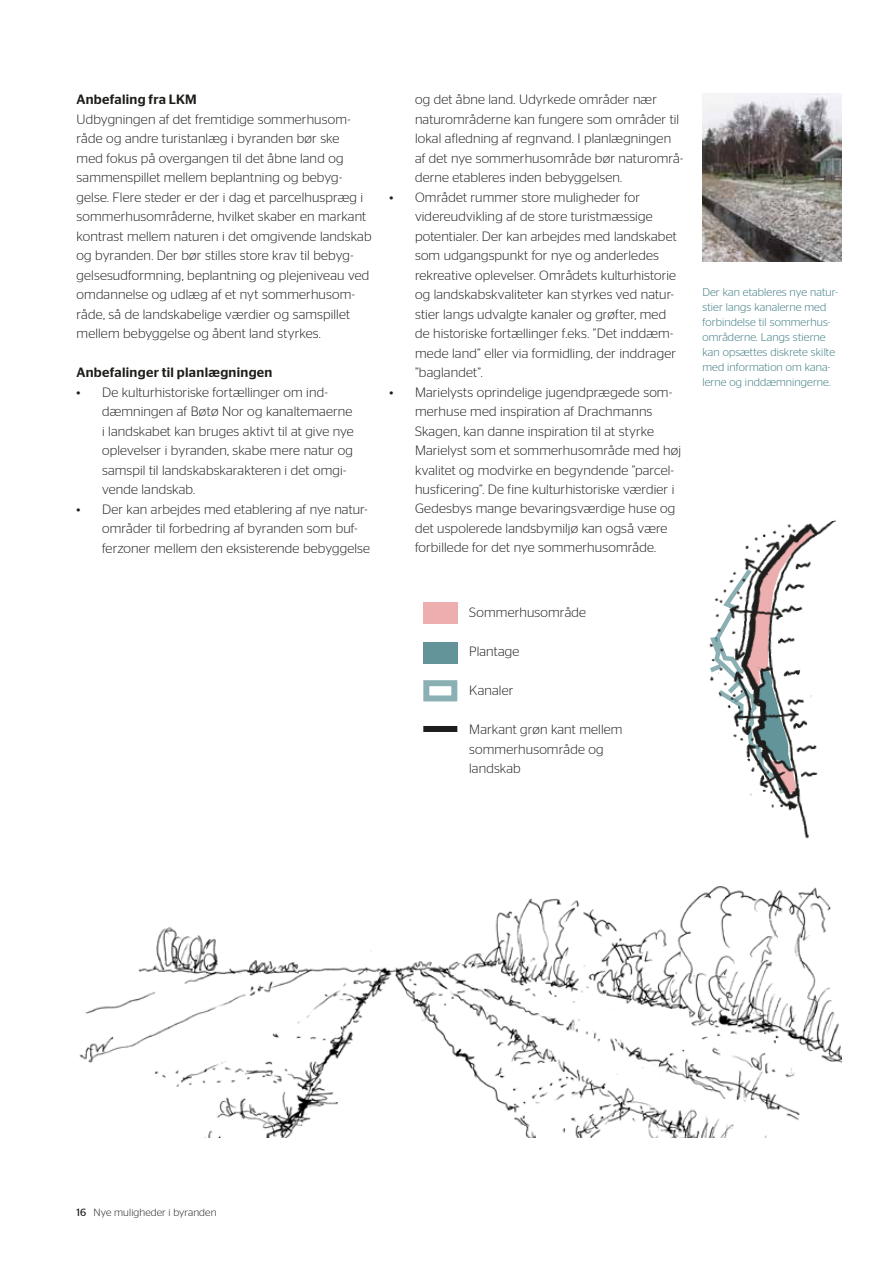
<style>
.page{position:relative;width:893px;height:1263px;background:#fff}
.page>*{position:absolute;margin:0;border:0;box-sizing:border-box;transform-origin:0 0}
.t1{font:300 13.5px/19.5px "Stag Sans";letter-spacing:.01em;color:#1d1d1b}
.t2{font:500 13.5px "Stag Sans";letter-spacing:.02em;color:#1d1d1b}
.t3{font:300 11.25px/15px "Stag Sans";letter-spacing:.01em;color:#36767e}
.t4{font:300 10.5px "Stag Sans";letter-spacing:.01em;color:#1d1d1b}
.s1{font-weight:400}
</style>
<div class="page">
<img style="left:79px;top:886px;width:763px;height:252px">
<img style="left:702px;top:94px;width:140px;height:168px">
<div style="left:423px;top:602px;width:34px;height:21px;background:#edaeaf"></div>
<div style="left:423px;top:642px;width:34px;height:21px;background:#62949a"></div>
<div style="left:423px;top:726px;width:34px;height:6px;background:#1d1d1b"></div>
<img style="left:709px;top:519px;width:127px;height:320px">
<p class="t2" style="left:77px;top:92px;width:122px">Anbefaling fra LKM</p>
<p class="t1" style="left:77px;top:109px;width:296px">Udbygningen af det fremtidige sommerhusom&shy;råde og andre turistanlæg i byranden bør ske<br>med fokus på overgangen til det åbne land og sammenspillet mellem beplantning og bebyg&shy;gelse. Flere steder er der i dag et parcelhuspræg i sommerhusområderne, hvilket skaber en markant kontrast mellem naturen i det omgivende landskab og byranden. Der bør stilles store krav til bebyg&shy;gelsesudformning, beplantning og plejeniveau ved omdannelse og udlæg af et nyt sommerhusom&shy;råde, så de landskabelige værdier og samspillet mellem bebyggelse og åbent land styrkes.</p>
<p class="t2" style="left:77px;top:365px;width:197px">Anbefalinger til planlægningen</p>
<p class="t1" style="left:102px;top:382px;width:253px;text-indent:-26px">• De kulturhistoriske fortællinger om ind&shy;dæmningen af Bøtø Nor og kanaltemaerne i landskabet kan bruges aktivt til at give nye oplevelser i byranden, skabe mere natur og samspil til landskabskarakteren i det omgi&shy;vende landskab.</p>
<p class="t1" style="left:102px;top:499px;width:270px;text-indent:-26px">• Der kan arbejdes med etablering af nye natur&shy;områder til forbedring af byranden som buf&shy;ferzoner mellem den eksisterende bebyggelse</p>
<p class="t1" style="left:415px;top:89px;width:270px">og det åbne land. Udyrkede områder nær naturområderne kan fungere som områder til lokal afledning af regnvand. I planlægningen af det nye sommerhusområde bør naturområ&shy;derne etableres inden bebyggelsen.</p>
<p class="t1" style="left:415px;top:187px;width:263px;text-indent:-26px">• Området rummer store muligheder for videreudvikling af de store turistmæssige potentialer. Der kan arbejdes med landskabet som udgangspunkt for nye og anderledes rekreative oplevelser. Områdets kulturhistorie og landskabskvaliteter kan styrkes ved natur&shy;stier langs udvalgte kanaler og grøfter, med de historiske fortællinger f.eks. ”Det inddæm&shy;mede land” eller via formidling, der inddrager ”baglandet”.</p>
<p class="t1" style="left:415px;top:382px;width:268px;text-indent:-26px">• Marielysts oprindelige jugendprægede som&shy;merhuse med inspiration af Drachmanns Skagen, kan danne inspiration til at styrke Marielyst som et sommerhusområde med høj kvalitet og modvirke en begyndende ”parcel&shy;husficering”. De fine kulturhistoriske værdier i Gedesbys mange bevaringsværdige huse og det uspolerede landsbymiljø kan også være forbillede for det nye sommerhusområde.</p>
<p class="t3" style="left:702px;top:284px;width:137px">Der kan etableres nye natur&shy;stier langs kanalerne med forbindelse til sommerhus&shy;områderne. Langs stierne kan opsættes diskrete skilte med information om kana&shy;lerne og inddæmningerne.</p>
<p class="t1" style="left:469px;top:603px;width:118px">Sommerhusområde</p>
<p class="t1" style="left:469px;top:642px;width:52px">Plantage</p>
<p class="t1" style="left:469px;top:681px;width:46px">Kanaler</p>
<p class="t1" style="left:469px;top:720px;width:155px">Markant grøn kant mellem sommerhusområde og landskab</p>
<p class="t4" style="left:77px;top:1206px;width:141px"><span class="s1">16</span> Nye muligheder i byranden</p>
</div>
